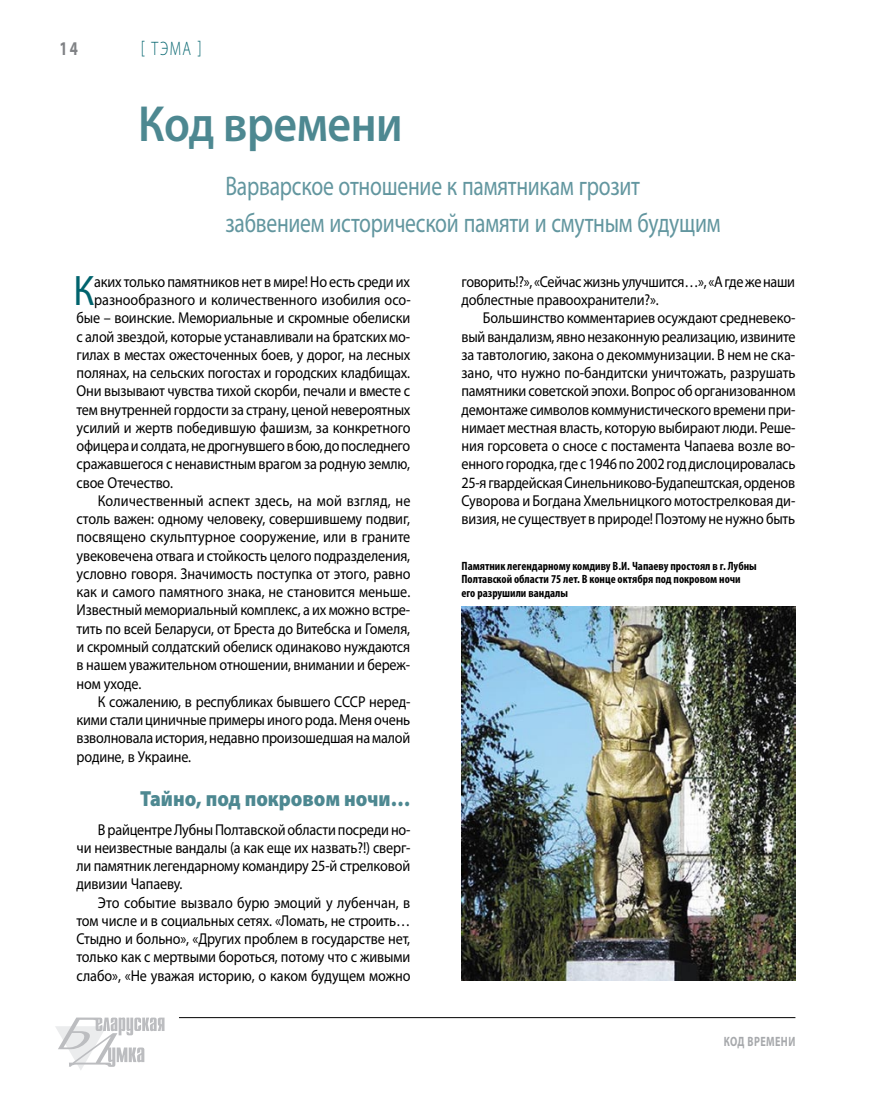
<style>
.page{position:relative;width:872px;height:1106px;background:#fff}
.page>*{position:absolute;margin:0;border:0;box-sizing:border-box;transform-origin:0 0}
.t1{font:600 51px "Myriad Pro";letter-spacing:-.01em;color:#4d8891;scale:.9 1}
.t2{font:42.9px "Myriad Pro";color:#00636d;scale:.9 1}
.t3{font:27px/36.5px "Myriad Pro";letter-spacing:-.01em;color:#62969f;scale:.8 1}
.t4{font:900 21.9px "Myriad Pro";color:#4d8891;scale:.9 1}
.t5{font:300 19.5px "Myriad Pro";color:#00636d;scale:.75 1}
.t6{font:700 19.5px "Myriad Pro";color:#808285;scale:.75 1}
.t7{font:15.75px/18.3px "Myriad Pro";letter-spacing:-.01em;color:#000;text-align:justify;scale:.9 1}
.t8{font:15.75px "Myriad Pro";letter-spacing:.01em;color:#000;scale:.9 1}
.t9{font:700 13.5px "Myriad Pro";letter-spacing:.04em;color:#a7a9ac;scale:.75 1}
.t10{font:700 condensed 12px/13.5px "Myriad Pro";color:#000}
</style>
<div class="page">
<hr style="left:179px;top:1017px;width:616px;height:1px;background:#000">
<svg style="left:55px;top:1017px;width:109px;height:53px"></svg>
<img style="left:461px;top:606px;width:334px;height:374px">
<p class="t6" style="left:60px;top:36px;width:26px">14</p>
<p class="t5" style="left:141px;top:38px;width:82px">[ Тэма ]</p>
<h1 class="t1" style="left:138px;top:91px;width:295px">Код времени</h1>
<h3 class="t3" style="left:225px;top:168px;width:620px">Варварское отношение к памятникам грозит забвением исторической памяти и смутным будущим</h3>
<p class="t7" style="left:461px;top:272px;width:372px">говорить!?», «Сейчас жизнь улучшится…», «А где же наши доблестные правоохранители?».</p>
<p class="t7" style="left:461px;top:308px;width:373px;text-indent:21px">Большинство комментариев осуждают средневеко&shy;вый вандализм, явно незаконную реализацию, извините за тавтологию, закона о декоммунизации. В нем не ска&shy;зано, что нужно по-бандитски уничтожать, разрушать памятники советской эпохи. Вопрос об организованном демонтаже символов коммунистического времени при&shy;нимает местная власть, которую выбирают люди. Реше&shy;ния горсовета о сносе с постамента Чапаева возле во&shy;енного городка, где с 1946 по 2002 год дислоцировалась 25-я гвардейская Синельниково-Будапештская, орденов Суворова и Богдана Хмельницкого мотострелковая ди&shy;визия, не существует в природе! Поэтому не нужно быть</p>
<p class="t10" style="left:461px;top:559px;width:297px">Памятник легендарному комдиву В.И. Чапаеву простоял в г. Лубны<br>Полтавской области 75 лет. В конце октября под покровом ночи его разрушили вандалы</p>
<h2 class="t2" style="left:74px;top:264px;width:25px">К</h2>
<p class="t7" style="left:94px;top:272px;width:353px">аких только памятников нет в мире! Но есть среди их</p>
<p class="t7" style="left:94px;top:290px;width:353px">разнообразного и количественного изобилия осо-</p>
<p class="t7" style="left:77px;top:308px;width:372px">бые – воинские. Мемориальные и скромные обелиски</p>
<p class="t7" style="left:77px;top:327px;width:372px">с алой звездой, которые устанавливали на братских мо-</p>
<p class="t7" style="left:77px;top:345px;width:372px">гилах в местах ожесточенных боев, у дорог, на лесных</p>
<p class="t7" style="left:77px;top:363px;width:372px">полянах, на сельских погостах и городских кладбищах.</p>
<p class="t7" style="left:77px;top:381px;width:372px">Они вызывают чувства тихой скорби, печали и вместе с</p>
<p class="t7" style="left:77px;top:400px;width:372px">тем внутренней гордости за страну, ценой невероятных</p>
<p class="t7" style="left:77px;top:418px;width:373px">усилий и жертв победившую фашизм, за конкретного</p>
<p class="t7" style="left:77px;top:436px;width:372px">офицера и солдата, не дрогнувшего в бою, до последнего</p>
<p class="t7" style="left:77px;top:454px;width:372px">сражавшегося с ненавистным врагом за родную землю,</p>
<p class="t7" style="left:77px;top:473px;width:109px">свое Отечество.</p>
<p class="t8" style="left:98px;top:491px;width:349px">Количественный аспект здесь, на мой взгляд, не</p>
<p class="t7" style="left:77px;top:509px;width:372px">столь важен: одному человеку, совершившему подвиг,</p>
<p class="t7" style="left:77px;top:527px;width:372px">посвящено скульптурное сооружение, или в граните</p>
<p class="t7" style="left:77px;top:546px;width:372px">увековечена отвага и стойкость целого подразделения,</p>
<p class="t7" style="left:77px;top:564px;width:373px">условно говоря. Значимость поступка от этого, равно</p>
<p class="t7" style="left:77px;top:582px;width:372px">как и самого памятного знака, не становится меньше.</p>
<p class="t7" style="left:77px;top:601px;width:372px">Известный мемориальный комплекс, а их можно встре-</p>
<p class="t7" style="left:77px;top:619px;width:372px">тить по всей Беларуси, от Бреста до Витебска и Гомеля,</p>
<p class="t7" style="left:77px;top:637px;width:372px">и скромный солдатский обелиск одинаково нуждаются</p>
<p class="t7" style="left:77px;top:655px;width:372px">в нашем уважительном отношении, внимании и береж-</p>
<p class="t7" style="left:77px;top:674px;width:74px">ном уходе.</p>
<p class="t7" style="left:98px;top:692px;width:349px">К сожалению, в республиках бывшего СССР неред-</p>
<p class="t7" style="left:77px;top:710px;width:372px">кими стали циничные примеры иного рода. Меня очень</p>
<p class="t7" style="left:77px;top:728px;width:372px">взволновала история, недавно произошедшая на малой</p>
<p class="t7" style="left:77px;top:747px;width:129px">родине, в Украине.</p>
<h3 class="t4" style="left:140px;top:785px;width:302px">Тайно, под покровом ночи…</h3>
<p class="t7" style="left:77px;top:820px;width:372px;text-indent:21px">В райцентре Лубны Полтавской области посреди но&shy;чи неизвестные вандалы (а как еще их назвать?!) сверг&shy;ли памятник легендарному командиру 25-й стрелковой дивизии Чапаеву.</p>
<p class="t7" style="left:77px;top:893px;width:372px;text-indent:21px">Это событие вызвало бурю эмоций у лубенчан, в том числе и в социальных сетях. «Ломать, не строить… Стыдно и больно», «Других проблем в государстве нет, только как с мертвыми бороться, потому что с живыми слабо», «Не уважая историю, о каком будущем можно</p>
<p class="t9" style="left:724px;top:1032px;width:97px">Код времени</p>
</div>
